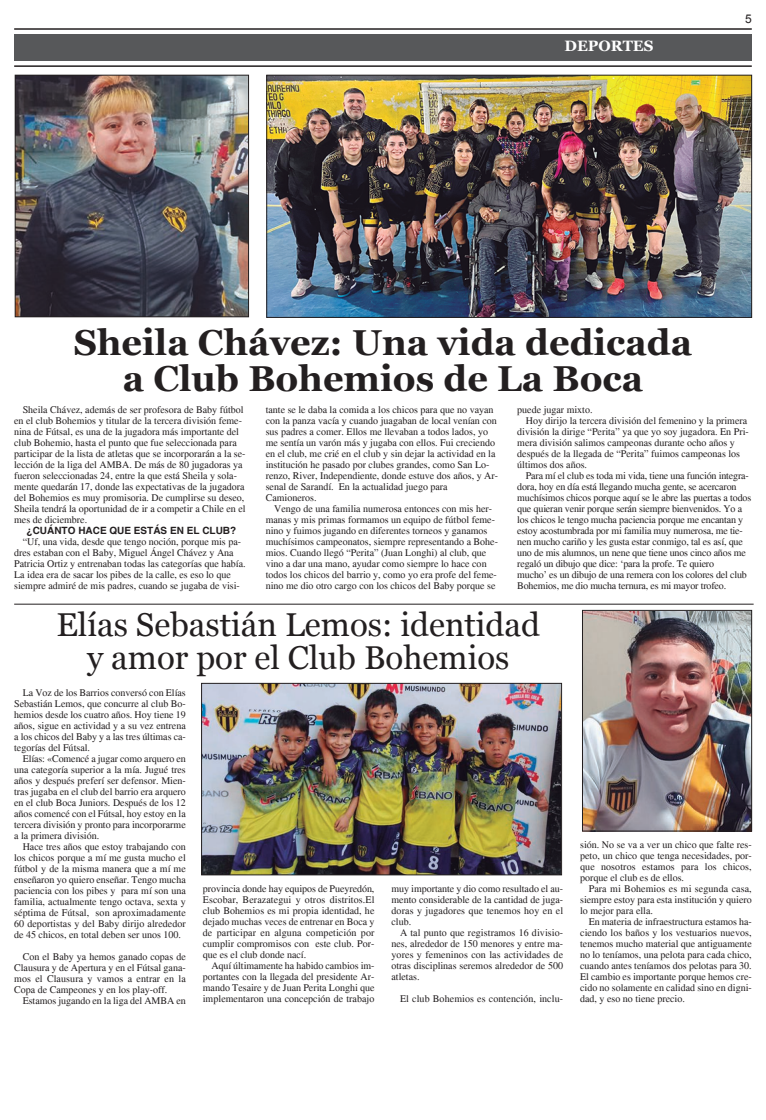
<style>
.page{position:relative;width:766px;height:1120px;background:#fff}
.page>*{position:absolute;margin:0;border:0;box-sizing:border-box;transform-origin:0 0}
.t1{font:700 36px/36px "Georgia";color:#231f20;text-align:center}
.t2{font:33px/33px "Georgia";color:#231f20;text-align:center}
.t3{font:700 15px "Georgia";color:#fff}
.t4{font:12px "Arial";color:#231f20}
.t5{font:10px/11px "Times";color:#231f20;text-align:justify}
.t6{font:700 10px "Helvetica";color:#231f20}
</style>
<div class="page">
<div style="left:14px;top:34px;width:737px;height:26px;background:#57585a"></div>
<hr style="left:14px;top:28px;width:737px;height:2px;background:#231f20">
<hr style="left:14px;top:65px;width:737px;height:2px;background:#231f20">
<img style="left:17px;top:77px;width:230px;height:238px">
<div style="left:15px;top:75px;width:234px;height:242px;border:1px solid #231f20"></div>
<img style="left:268px;top:77px;width:481px;height:238px">
<div style="left:266px;top:75px;width:485px;height:242px;border:1px solid #231f20"></div>
<hr style="left:14px;top:604px;width:739px;height:1px;background:#231f20">
<img style="left:584px;top:612px;width:165px;height:217px">
<div style="left:582px;top:610px;width:169px;height:221px;border:1px solid #231f20"></div>
<img style="left:203px;top:685px;width:356px;height:188px">
<div style="left:201px;top:683px;width:360px;height:192px;border:1px solid #231f20"></div>
<h3 class="t3" style="left:564px;top:37px;width:90px">DEPORTES</h3>
<p class="t4" style="left:745px;top:12px;width:8px">5</p>
<h1 class="t1" style="left:74px;top:324px;width:620px">Sheila Chávez: Una vida dedicada a Club Bohemios de La Boca</h1>
<p class="t5" style="left:14px;top:404px;width:233px;text-align:left;text-indent:9px">Sheila Chávez, además de ser profesora de Baby fútbol en el club Bohemios y titular de la tercera división feme&shy;nina de Fútsal, es una de la jugadora más importante del club Bohemio, hasta el punto que fue seleccionada para participar de la lista de atletas que se incorporarán a la se&shy;lección de la liga del AMBA. De más de 80 jugadoras ya fueron seleccionadas 24, entre la que está Sheila y sola&shy;mente quedarán 17, donde las expectativas de la jugadora del Bohemios es muy promisoria. De cumplirse su deseo, Sheila tendrá la oportunidad de ir a competir a Chile en el mes de diciembre.</p>
<p class="t6" style="left:27px;top:525px;width:211px">¿CUÁNTO HACE QUE ESTÁS EN EL CLUB?</p>
<p class="t5" style="left:14px;top:536px;width:233px;text-align:left;text-indent:9px">“Uf, una vida, desde que tengo noción, porque mis pa&shy;dres estaban con el Baby, Miguel Ángel Chávez y Ana Patricia Ortiz y entrenaban todas las categorías que había.<br>La idea era de sacar los pibes de la calle, es eso lo que siempre admiré de mis padres, cuando se jugaba de visi-</p>
<p class="t5" style="left:266px;top:404px;width:234px;text-align:left">tante se le daba la comida a los chicos para que no vayan con la panza vacía y cuando juagaban de local venían con sus padres a comer. Ellos me llevaban a todos lados, yo me sentía un varón más y jugaba con ellos. Fui creciendo en el club, me crié en el club y sin dejar la actividad en la institución he pasado por clubes grandes, como San Lo&shy;renzo, River, Independiente, donde estuve dos años, y Ar&shy;senal de Sarandí. En la actualidad juego para Camioneros.</p>
<p class="t5" style="left:266px;top:503px;width:234px;text-align:left;text-indent:9px">Vengo de una familia numerosa entonces con mis her&shy;manas y mis primas formamos un equipo de fútbol feme&shy;nino y fuimos jugando en diferentes torneos y ganamos muchísimos campeonatos, siempre representando a Bohe&shy;mios. Cuando llegó “Perita” (Juan Longhi) al club, que vino a dar una mano, ayudar como siempre lo hace con todos los chicos del barrio y, como yo era profe del feme&shy;nino me dio otro cargo con los chicos del Baby porque se</p>
<p class="t5" style="left:517px;top:404px;width:77px">puede jugar mixto.</p>
<p class="t5" style="left:525px;top:415px;width:223px">Hoy dirijo la tercera división del femenino y la primera</p>
<p class="t5" style="left:517px;top:426px;width:233px">división la dirige “Perita” ya que yo soy jugadora. En Pri-</p>
<p class="t5" style="left:517px;top:437px;width:219px">mera división salimos campeonas durante ocho años y</p>
<p class="t5" style="left:517px;top:448px;width:224px">después de la llegada de “Perita” fuimos campeonas los</p>
<p class="t5" style="left:517px;top:459px;width:71px">últimos dos años.</p>
<p class="t5" style="left:525px;top:470px;width:224px">Para mí el club es toda mi vida, tiene una función integra-</p>
<p class="t5" style="left:517px;top:481px;width:221px">dora, hoy en día está llegando mucha gente, se acercaron</p>
<p class="t5" style="left:517px;top:492px;width:235px">muchísimos chicos porque aquí se le abre las puertas a todos</p>
<p class="t5" style="left:517px;top:503px;width:226px">que quieran venir porque serán siempre bienvenidos. Yo a</p>
<p class="t5" style="left:517px;top:514px;width:227px">los chicos le tengo mucha paciencia porque me encantan y</p>
<p class="t5" style="left:517px;top:525px;width:227px">estoy acostumbrada por mi familia muy numerosa, me tie-</p>
<p class="t5" style="left:517px;top:536px;width:227px">nen mucho cariño y les gusta estar conmigo, tal es así, que</p>
<p class="t5" style="left:517px;top:547px;width:230px">uno de mis alumnos, un nene que tiene unos cinco años me</p>
<p class="t5" style="left:517px;top:558px;width:198px">regaló un dibujo que dice: ‘para la profe. Te quiero</p>
<p class="t5" style="left:517px;top:569px;width:231px">mucho’ es un dibujo de una remera con los colores del club</p>
<p class="t5" style="left:517px;top:580px;width:210px">Bohemios, me dio mucha ternura, es mi mayor trofeo.</p>
<h2 class="t2" style="left:56px;top:608px;width:485px">Elías Sebastián Lemos: identidad y amor por el Club Bohemios</h2>
<p class="t5" style="left:14px;top:687px;width:173px;text-indent:9px">La Voz de los Barrios conversó con Elías Sebastián Lemos, que concurre al club Bo&shy;hemios desde los cuatro años. Hoy tiene 19 años, sigue en actividad y a su vez entrena a los chicos del Baby y a las tres últimas ca&shy;tegorías del Fútsal.</p>
<p class="t5" style="left:14px;top:753px;width:173px;text-indent:9px">Elías: «Comencé a jugar como arquero en una categoría superior a la mía. Jugué tres años y después preferí ser defensor. Mien&shy;tras jugaba en el club del barrio era arquero en el club Boca Juniors. Después de los 12 años comencé con el Fútsal, hoy estoy en la tercera división y pronto para incorporarme a la primera división.</p>
<p class="t5" style="left:14px;top:841px;width:173px;text-indent:9px">Hace tres años que estoy trabajando con los chicos porque a mí me gusta mucho el fútbol y de la misma manera que a mí me enseñaron yo quiero enseñar. Tengo mucha paciencia con los pibes y para mí son una familia, actualmente tengo octava, sexta y séptima de Fútsal, son aproximadamente 60 deportistas y del Baby dirijo alrededor de 45 chicos, en total deben ser unos 100.</p>
<p class="t5" style="left:14px;top:951px;width:173px;text-indent:9px">Con el Baby ya hemos ganado copas de Clausura y de Apertura y en el Fútsal gana&shy;mos el Clausura y vamos a entrar en la Copa de Campeones y en los play-off.</p>
<p class="t5" style="left:23px;top:995px;width:164px">Estamos jugando en la liga del AMBA en</p>
<p class="t5" style="left:203px;top:883px;width:173px">provincia donde hay equipos de Pueyredón, Escobar, Berazategui y otros distritos.El club Bohemios es mi propia identidad, he dejado muchas veces de entrenar en Boca y de participar en alguna competición por cumplir compromisos con este club. Por&shy;que es el club donde nací.</p>
<p class="t5" style="left:203px;top:960px;width:173px;text-indent:9px">Aquí últimamente ha habido cambios im&shy;portantes con la llegada del presidente Ar&shy;mando Tesaire y de Juan Perita Longhi que implementaron una concepción de trabajo</p>
<p class="t5" style="left:391px;top:883px;width:173px">muy importante y dio como resultado el au&shy;mento considerable de la cantidad de juga&shy;doras y jugadores que tenemos hoy en el club.</p>
<p class="t5" style="left:391px;top:927px;width:173px;text-indent:9px">A tal punto que registramos 16 divisio&shy;nes, alrededor de 150 menores y entre ma&shy;yores y femeninos con las actividades de otras disciplinas seremos alrededor de 500 atletas.</p>
<p class="t5" style="left:400px;top:993px;width:164px">El club Bohemios es contención, inclu-</p>
<p class="t5" style="left:580px;top:839px;width:173px">sión. No se va a ver un chico que falte res&shy;peto, un chico que tenga necesidades, por&shy;que nosotros estamos para los chicos, porque el club es de ellos.</p>
<p class="t5" style="left:580px;top:883px;width:173px;text-indent:9px">Para mi Bohemios es mi segunda casa, siempre estoy para esta institución y quiero lo mejor para ella.</p>
<p class="t5" style="left:580px;top:916px;width:173px;text-indent:9px">En materia de infraestructura estamos ha&shy;ciendo los baños y los vestuarios nuevos, tenemos mucho material que antiguamente no lo teníamos, una pelota para cada chico, cuando antes teníamos dos pelotas para 30.<br>El cambio es importante porque hemos cre&shy;cido no solamente en calidad sino en digni&shy;dad, y eso no tiene precio.</p>
</div>
